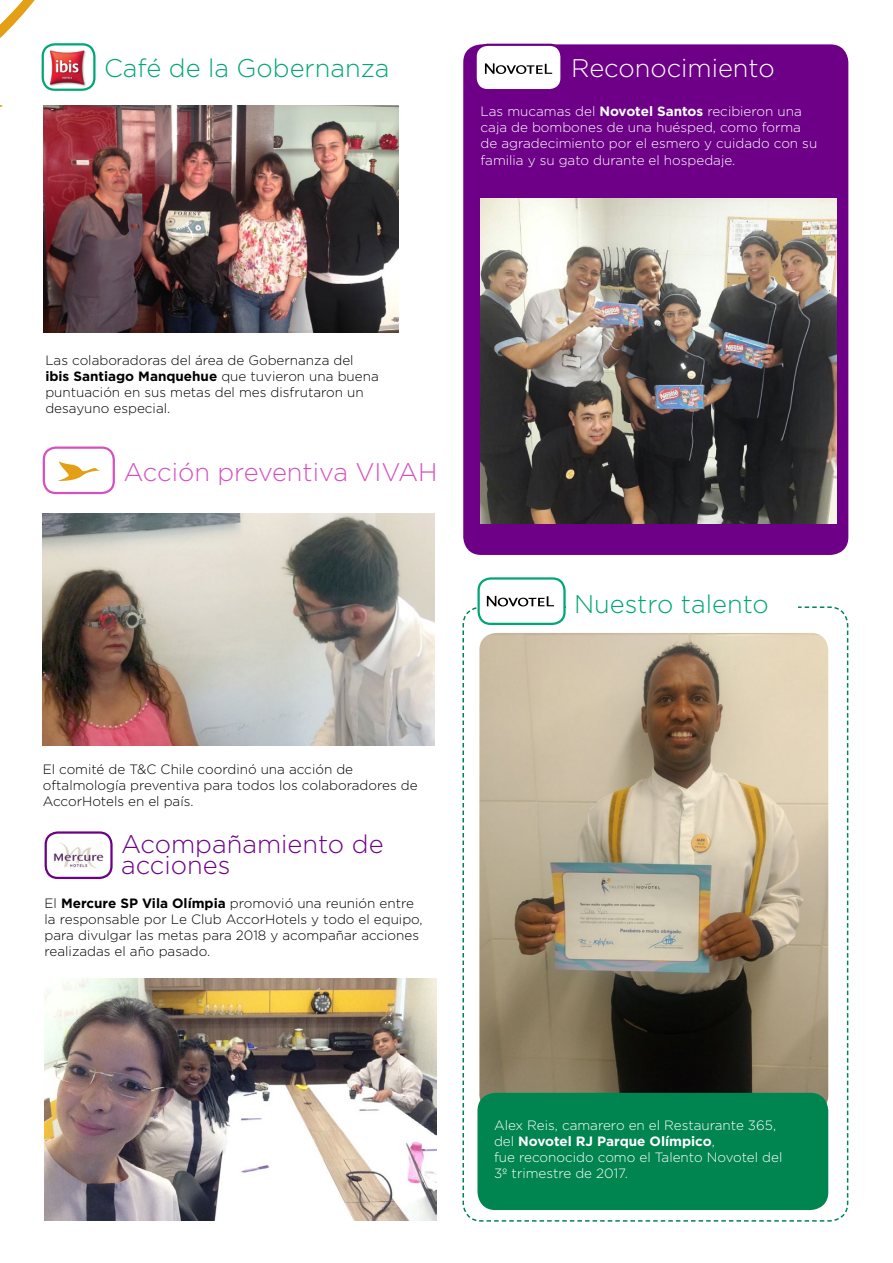
<style>
.page{position:relative;width:893px;height:1263px;background:#fff}
.page>*{position:absolute;margin:0;border:0;box-sizing:border-box;transform-origin:0 0}
.t1{font:300 25.5px "Gotham";color:#00a775}
.t2{font:300 25.5px/21px "Gotham";color:#6d0087}
.t3{font:300 25.5px "Gotham";color:#d651c0}
.t4{font:300 25.5px "Gotham";color:#fff}
.t5{font:300 13.5px/16.2px "Gotham";color:#000}
.t6{font:300 13.5px/16.2px "Gotham";color:#fff}
.s1{font-weight:700}
</style>
<div class="page">
<div style="left:45px;top:831px;width:68px;height:48px;border:2px solid #6d0087;border-radius:12px"></div>
<img style="left:53px;top:842px;width:51px;height:26px">
<img style="left:45px;top:978px;width:391px;height:243px">
<div style="left:43px;top:446px;width:72px;height:48px;border:2px solid #d651c0;border-radius:12px"></div>
<svg style="left:58px;top:461px;width:42px;height:20px"></svg>
<img style="left:43px;top:514px;width:392px;height:231px">
<svg style="left:0;top:0;width:64px;height:108px"></svg>
<div style="left:43px;top:44px;width:51px;height:46px;background:#fff;border-radius:12px"></div>
<div style="left:42px;top:43px;width:54px;height:48px;border:2px solid #00a775;border-radius:12px"></div>
<img style="left:49px;top:50px;width:37px;height:36px">
<img style="left:43px;top:106px;width:355px;height:227px">
<div style="left:463px;top:44px;width:385px;height:511px;background:#6d0087;border-radius:18px"></div>
<div style="left:476px;top:45px;width:85px;height:45px;background:#fff;border-radius:12px"></div>
<div style="left:474px;top:44px;width:89px;height:47px;border:2px solid #6d0087;border-radius:12px"></div>
<svg style="left:462px;top:606px;width:387px;height:616px"></svg>
<div style="left:479px;top:578px;width:85px;height:46px;background:#fff;border-radius:12px"></div>
<div style="left:477px;top:577px;width:89px;height:48px;border:2px solid #00a775;border-radius:12px"></div>
<svg style="left:486px;top:596px;width:338px;height:12px"></svg>
<div style="left:566px;top:592px;width:231px;height:27px;background:#fff"></div>
<svg style="left:485px;top:63px;width:67px;height:11px"></svg>
<img style="left:481px;top:199px;width:356px;height:325px">
<div style="left:477px;top:1093px;width:351px;height:117px;background:#008551;border-radius:18px"></div>
<h1 class="t1" style="left:104px;top:52px;width:287px">Café de la Gobernanza</h1>
<h1 class="t4" style="left:571px;top:52px;width:205px">Reconocimiento</h1>
<p class="t6" style="left:481px;top:103px;width:338px">Las mucamas del <span class="s1">Novotel Santos</span> recibieron una caja de bombones de una huésped, como forma de agradecimiento por el esmero y cuidado con su familia y su gato durante el hospedaje.</p>
<p class="t5" style="left:45px;top:352px;width:335px">Las colaboradoras del área de Gobernanza del <span class="s1">ibis Santiago Manquehue</span> que tuvieron una buena puntuación en sus metas del mes disfrutaron un desayuno especial.</p>
<h1 class="t3" style="left:123px;top:455px;width:316px">Acción preventiva VIVAH</h1>
<p class="t5" style="left:43px;top:761px;width:376px">El comité de T&amp;C Chile coordinó una acción de oftalmología preventiva para todos los colaboradores de<br>AccorHotels en el país.</p>
<h1 class="t2" style="left:121px;top:833px;width:264px">Acompañamiento de acciones</h1>
<p class="t5" style="left:45px;top:895px;width:380px">El <span class="s1">Mercure SP Vila Olímpia</span> promovió una reunión entre la responsable por Le Club AccorHotels y todo el equipo, para divulgar las metas para 2018 y acompañar acciones realizadas el año pasado.</p>
<h1 class="t1" style="left:574px;top:587px;width:196px">Nuestro talento</h1>
<p class="t6" style="left:494px;top:1116px;width:290px">Alex Reis, camarero en el Restaurante 365, del <span class="s1">Novotel RJ Parque Olímpico</span>,<br>fue reconocido como el Talento Novotel del 3º trimestre de 2017.</p>
</div>
